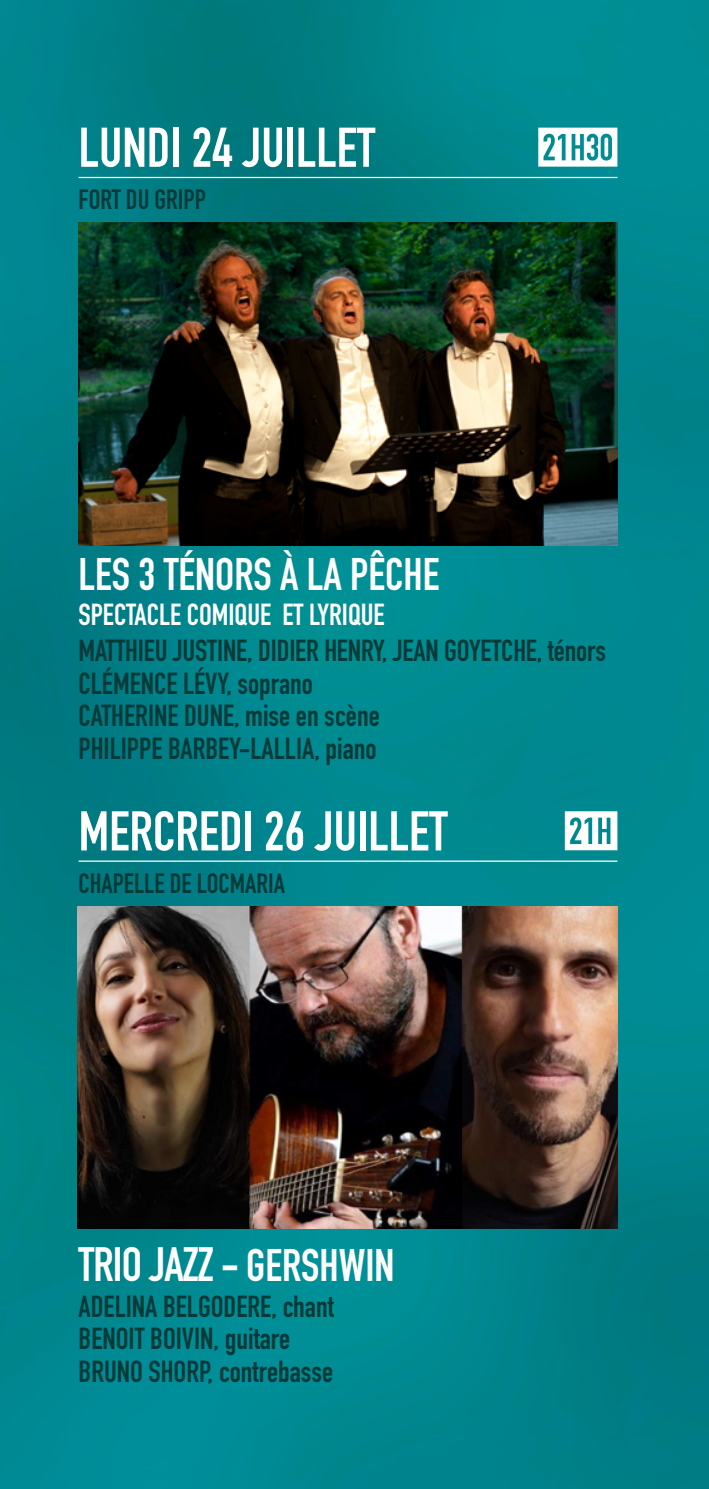
<style>
.page{position:relative;width:709px;height:1489px;background:#fff}
.page>*{position:absolute;margin:0;border:0;box-sizing:border-box;transform-origin:0 0}
.t1{font:700 55px "DIN Condensed";color:#fff}
.t2{font:700 47.5px "DIN Condensed";letter-spacing:-.015em;color:#fff}
.t3{font:700 45px "DIN Condensed";color:#fff}
.t4{font:700 30px/32.5px "DIN Condensed";color:#053a38}
.t5{font:700 30px "DIN Condensed";color:#fff}
.t6{font:700 27.5px "DIN Condensed";color:#053a38}
.s1{font-size:45px}
</style>
<div class="page">
<img style="left:0;top:0;width:709px;height:1488px">
<hr style="left:79px;top:177px;width:538px;height:1px;background:#fff">
<hr style="left:79px;top:860px;width:538px;height:1px;background:#fff">
<img style="left:79px;top:222px;width:538px;height:323px">
<img style="left:78px;top:906px;width:539px;height:322px">
<svg style="left:565px;top:811px;width:52px;height:39px"></svg>
<svg style="left:538px;top:128px;width:79px;height:39px"></svg>
<h1 class="t1" style="left:79px;top:110px;width:298px">LUNDI 24 JUILLET</h1>
<p class="t6" style="left:79px;top:181px;width:129px">FORT DU GRIPP</p>
<h3 class="t3" style="left:79px;top:544px;width:362px">LES 3 TÉNORS À LA PÊCHE</h3>
<p class="t5" style="left:79px;top:594px;width:307px">SPECTACLE COMIQUE ET LYRIQUE</p>
<p class="t4" style="left:79px;top:634px;width:529px">MATTHIEU JUSTINE, DIDIER HENRY, JEAN GOYETCHE, ténors CLÉMENCE LÉVY, soprano<br>CATHERINE DUNE, mise en scène<br>PHILIPPE BARBEY-LALLIA, piano</p>
<h1 class="t1" style="left:79px;top:794px;width:370px">MERCREDI 26 JUILLET</h1>
<p class="t6" style="left:79px;top:864px;width:208px">CHAPELLE DE LOCMARIA</p>
<h2 class="t2" style="left:79px;top:1232px;width:317px">TRIO JAZZ - <span class="s1">GERSHWIN</span></h2>
<p class="t4" style="left:79px;top:1289px;width:257px">ADELINA BELGODERE, chant<br>BENOIT BOIVIN, guitare<br>BRUNO SHORP, contrebasse</p>
</div>
